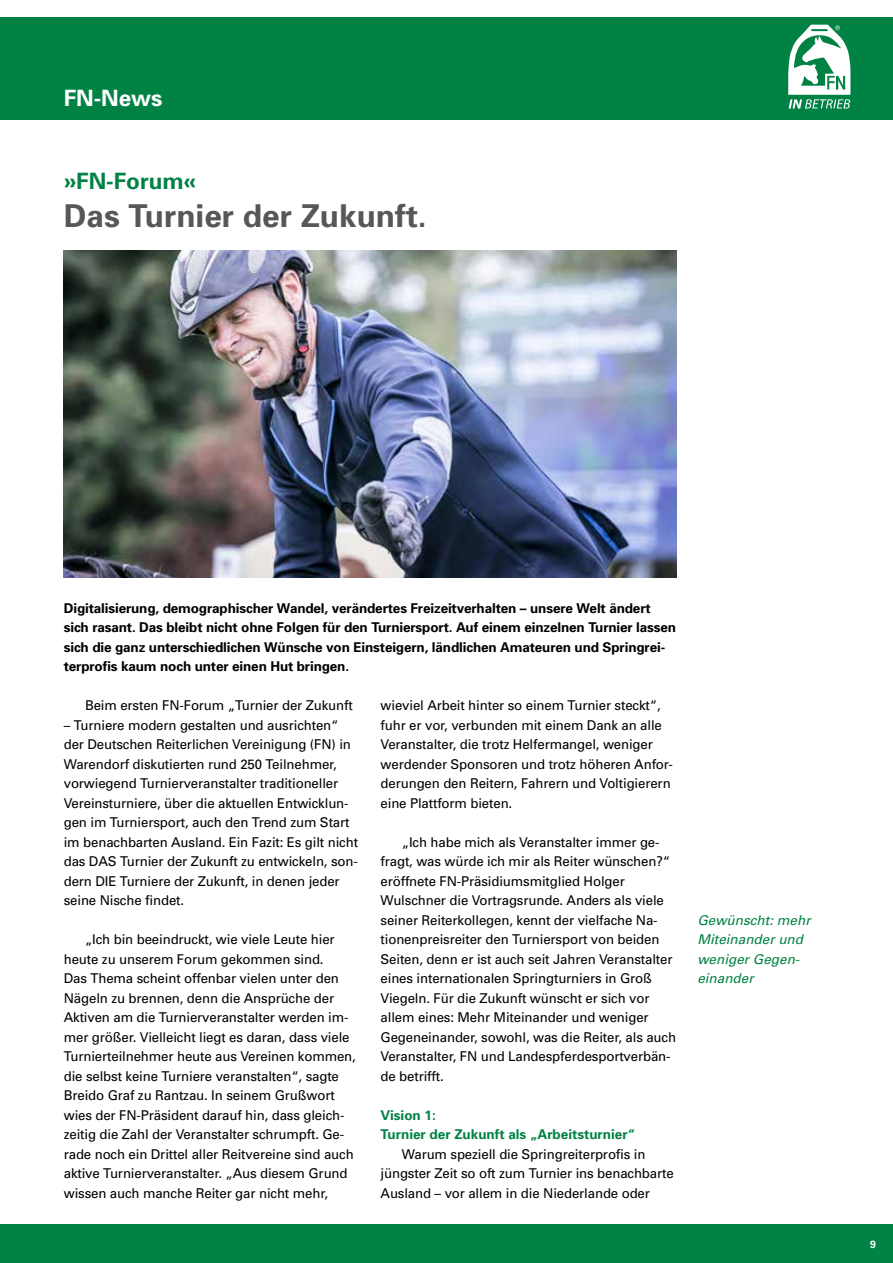
<style>
.page{position:relative;width:893px;height:1263px;background:#fff}
.page>*{position:absolute;margin:0;border:0;box-sizing:border-box;transform-origin:0 0}
.t1{font:700 31.5px "Univers";color:#575756}
.t2{font:700 22.5px "Univers";color:#008244}
.t3{font:700 22.5px "Univers";color:#fff}
.t4{font:13.5px/19.5px "Univers";letter-spacing:-.01em;color:#000}
.t5{font:700 13.5px/19.5px "Univers";letter-spacing:-.01em;color:#000}
.t6{font:italic 13.5px/19.5px "Univers";color:#008244}
.t7{font:700 13.5px/19.5px "Univers";color:#008244}
.t8{font:700 10.5px "Univers";color:#fff}
</style>
<div class="page">
<div style="left:0;top:1225px;width:893px;height:38px;background:#008244"></div>
<div style="left:0;top:17px;width:893px;height:102px;background:#008244"></div>
<svg style="left:788px;top:25px;width:62px;height:84px"></svg>
<img style="left:64px;top:250px;width:612px;height:328px">
<h2 class="t3" style="left:64px;top:85px;width:100px">FN-News</h2>
<h2 class="t2" style="left:64px;top:167px;width:134px">»FN-Forum«</h2>
<h1 class="t1" style="left:64px;top:196px;width:364px">Das Turnier der Zukunft.</h1>
<p class="t5" style="left:64px;top:598px;width:614px">Digitalisierung, demographischer Wandel, verändertes Freizeitverhalten – unsere Welt ändert sich rasant. Das bleibt nicht ohne Folgen für den Turniersport. Auf einem einzelnen Turnier lassen sich die ganz unterschiedlichen Wünsche von Einsteigern, ländlichen Amateuren und Springrei&shy;terprofis kaum noch unter einen Hut bringen.</p>
<p class="t4" style="left:381px;top:696px;width:294px">wieviel Arbeit hinter so einem Turnier steckt“, fuhr er vor, verbunden mit einem Dank an alle Veranstalter, die trotz Helfermangel, weniger werdender Sponsoren und trotz höheren Anfor&shy;derungen den Reitern, Fahrern und Voltigierern eine Plattform bieten.</p>
<p class="t4" style="left:381px;top:832px;width:297px;text-indent:21px">„Ich habe mich als Veranstalter immer ge&shy;fragt, was würde ich mir als Reiter wünschen?“ eröffnete FN-Präsidiumsmitglied Holger Wulschner die Vortragsrunde. Anders als viele seiner Reiterkollegen, kennt der vielfache Na&shy;tionenpreisreiter den Turniersport von beiden Seiten, denn er ist auch seit Jahren Veranstalter eines internationalen Springturniers in Groß Viegeln. Für die Zukunft wünscht er sich vor allem eines: Mehr Miteinander und weniger Gegeneinander, sowohl, was die Reiter, als auch Veranstalter, FN und Landespferdesportverbän&shy;de betrifft.</p>
<p class="t7" style="left:381px;top:1105px;width:256px">Vision 1:<br>Turnier der Zukunft als „Arbeitsturnier“</p>
<p class="t4" style="left:381px;top:1144px;width:295px;text-indent:21px">Warum speziell die Springreiterprofis in jüngster Zeit so oft zum Turnier ins benachbarte<br>Ausland – vor allem in die Niederlande oder</p>
<p class="t4" style="left:85px;top:696px;width:269px">Beim ersten FN-Forum „Turnier der Zukunft</p>
<p class="t4" style="left:64px;top:715px;width:296px">– Turniere modern gestalten und ausrichten“ der Deutschen Reiterlichen Vereinigung (FN) in Warendorf diskutierten rund 250 Teilnehmer, vorwiegend Turnierveranstalter traditioneller Vereinsturniere, über die aktuellen Entwicklun&shy;gen im Turniersport, auch den Trend zum Start im benachbarten Ausland. Ein Fazit: Es gilt nicht das DAS Turnier der Zukunft zu entwickeln, son&shy;dern DIE Turniere der Zukunft, in denen jeder seine Nische findet.</p>
<p class="t4" style="left:64px;top:930px;width:294px;text-indent:21px">„Ich bin beeindruckt, wie viele Leute hier heute zu unserem Forum gekommen sind.<br>Das Thema scheint offenbar vielen unter den Nägeln zu brennen, denn die Ansprüche der Aktiven am die Turnierveranstalter werden im&shy;mer größer. Vielleicht liegt es daran, dass viele Turnierteilnehmer heute aus Vereinen kommen, die selbst keine Turniere veranstalten“, sagte Breido Graf zu Rantzau. In seinem Grußwort wies der FN-Präsident darauf hin, dass gleich&shy;zeitig die Zahl der Veranstalter schrumpft. Ge&shy;rade noch ein Drittel aller Reitvereine sind auch aktive Turnierveranstalter. „Aus diesem Grund wissen auch manche Reiter gar nicht mehr,</p>
<p class="t6" style="left:697px;top:910px;width:115px">Gewünscht: mehr<br>Miteinander und weniger Gegen&shy;einander</p>
<p class="t8" style="left:870px;top:1238px;width:7px">9</p>
</div>
